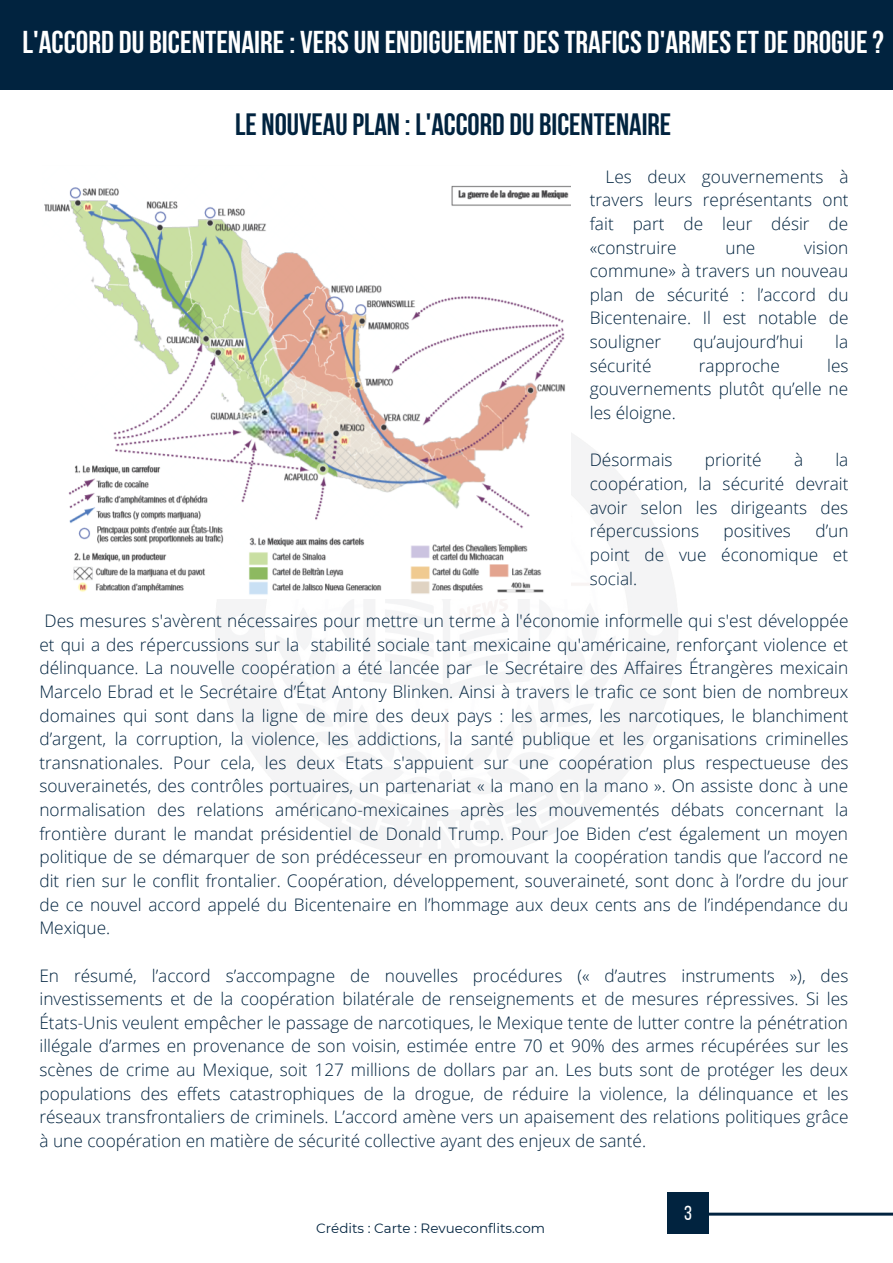
<style>
.page{position:relative;width:893px;height:1263px;background:#fff}
.page>*{position:absolute;margin:0;border:0;box-sizing:border-box;transform-origin:0 0}
.t1{font:700 31.5px "Bebas Neue";color:#fff}
.t2{font:700 30.75px "Bebas Neue";color:#01233f}
.t3{font:20.33px "Bebas Neue";color:#fff}
.t4{font:300 17.25px/23.6px "Open Sans";color:#01233f;text-align:justify}
.t5{font:13.5px "Montserrat";color:#01233f}
</style>
<div class="page">
<div style="left:0;top:0;width:893px;height:89px;background:#01233f"></div>
<svg style="left:709px;top:1212px;width:184px;height:4px"></svg>
<div style="left:667px;top:1192px;width:42px;height:42px;background:#01233f"></div>
<img style="left:44px;top:185px;width:526px;height:410px">
<p class="t1" style="left:22px;top:29px;width:863px">L'ACCORD DU BICENTENAIRE: VERSUN ENDIGUEMENT DESTRAFICS D'ARMES ET DE DROGUE?</p>
<p class="t2" style="left:235px;top:112px;width:438px">LE NOUVEAUPLAN : L'ACCORD DU BICENTENAIRE</p>
<p class="t4" style="left:590px;top:164px;width:260px;text-indent:16px">Les deux gouvernements à travers leurs représentants ont fait part de leur désir de «construire</p>
<p class="t4" style="left:590px;top:235px;width:260px;text-indent:214px">vision commune» à travers un nouveau plan de sécurité : l’accord du Bicentenaire. Il est notable de souligner</p>
<p class="t4" style="left:725px;top:235px;width:31px">une</p>
<p class="t4" style="left:693px;top:330px;width:112px">qu’aujourd’hui</p>
<p class="t4" style="left:835px;top:330px;width:15px">la</p>
<p class="t4" style="left:590px;top:353px;width:63px">sécurité</p>
<p class="t4" style="left:699px;top:353px;width:83px">rapproche</p>
<p class="t4" style="left:590px;top:353px;width:260px;text-indent:237px">les gouvernements plutôt qu’elle ne les éloigne.</p>
<p class="t4" style="left:590px;top:448px;width:84px">Désormais</p>
<p class="t4" style="left:705px;top:448px;width:58px">priorité</p>
<p class="t4" style="left:794px;top:448px;width:11px">à</p>
<p class="t4" style="left:590px;top:448px;width:260px;text-indent:246px">la coopération, la sécurité devrait avoir selon les dirigeants des répercussions</p>
<p class="t4" style="left:590px;top:519px;width:260px;text-indent:226px">d’un point de vue économique et social.</p>
<p class="t4" style="left:723px;top:519px;width:69px">positives</p>
<p class="t4" style="left:39px;top:608px;width:810px">Des mesures s'avèrent nécessaires pour mettre un terme à l'économie informelle qui s'est développée et qui a des répercussions sur la stabilité sociale tant mexicaine qu'américaine, renforçant violence et délinquance. La nouvelle coopération a été lancée par le Secrétaire des Affaires Étrangères mexicain Marcelo Ebrad et le Secrétaire d’État Antony Blinken. Ainsi à travers le trafic ce sont bien de nombreux domaines qui sont dans la ligne de mire des deux pays : les armes, les narcotiques, le blanchiment d’argent, la corruption, la violence, les addictions, la santé publique et les organisations criminelles transnationales. Pour cela, les deux Etats s'appuient sur une coopération plus respectueuse des souverainetés, des contrôles portuaires, un partenariat « la mano en la mano ». On assiste donc à une normalisation des relations américano-mexicaines après les mouvementés débats concernant la frontière durant le mandat présidentiel de Donald Trump. Pour Joe Biden c’est également un moyen politique de se démarquer de son prédécesseur en promouvant la coopération tandis que l’accord ne dit rien sur le conflit frontalier. Coopération, développement, souveraineté, sont donc à l’ordre du jour de ce nouvel accord appelé du Bicentenaire en l’hommage aux deux cents ans de l’indépendance du Mexique.</p>
<p class="t4" style="left:39px;top:963px;width:810px">En résumé, l’accord s’accompagne de nouvelles procédures (« d’autres instruments »), des investissements et de la coopération bilatérale de renseignements et de mesures répressives. Si les États-Unis veulent empêcher le passage de narcotiques, le Mexique tente de lutter contre la pénétration illégale d’armes en provenance de son voisin, estimée entre 70 et 90% des armes récupérées sur les scènes de crime au Mexique, soit 127 millions de dollars par an. Les buts sont de protéger les deux populations des effets catastrophiques de la drogue, de réduire la violence, la délinquance et les réseaux transfrontaliers de criminels. L’accord amène vers un apaisement des relations politiques grâce à une coopération en matière de sécurité collective ayant des enjeux de santé.</p>
<p class="t5" style="left:316px;top:1220px;width:231px">Crédits : Carte : Revueconflits.com</p>
<p class="t3" style="left:684px;top:1204px;width:9px">3</p>
</div>
